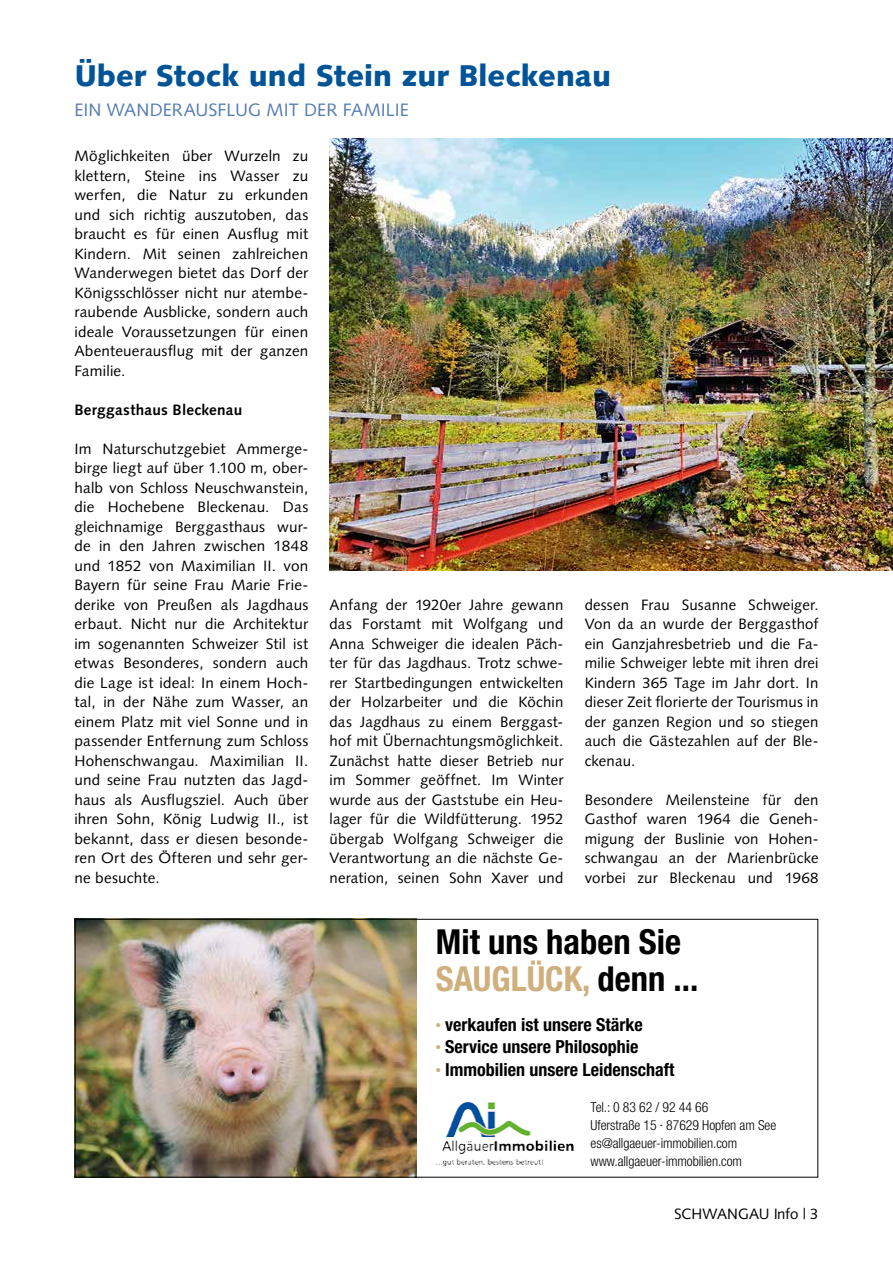
<style>
.page{position:relative;width:893px;height:1263px;background:#fff}
.page>*{position:absolute;margin:0;border:0;box-sizing:border-box;transform-origin:0 0}
.t1{font:700 condensed 34.5px/37.5px "Helvetica Neue";color:#000}
.t2{font:900 30px "Syntax LT Pro";color:#005497}
.t3{font:700 condensed 18px/22.5px "Helvetica Neue";color:#000}
.t4{font:18px "Syntax LT Pro";letter-spacing:.005em;color:#567cb3}
.t5{font:15px/19.5px "Syntax LT Pro";letter-spacing:.01em;color:#000;text-align:justify}
.t6{font:700 15px "Syntax LT Pro";letter-spacing:.015em;color:#000}
.t7{font:300 condensed 13.8px/17.9px "Helvetica Neue";letter-spacing:-.005em;color:#000}
.s1{color:#cfb07d}
.s2{font-size:21px;color:#cfb07d}
</style>
<div class="page">
<img style="left:436px;top:1102px;width:138px;height:65px">
<img style="left:74px;top:918px;width:343px;height:260px">
<div style="left:75px;top:919px;width:743px;height:258px;border:1px solid #000"></div>
<img style="left:330px;top:139px;width:563px;height:432px">
<h2 class="t2" style="left:74px;top:58px;width:538px">Über Stock und Stein zur Bleckenau</h2>
<p class="t4" style="left:74px;top:99px;width:336px">EIN WANDERAUSFLUG MIT DER FAMILIE</p>
<p class="t5" style="left:74px;top:146px;width:235px">Möglichkeiten über Wurzeln zu klettern, Steine ins Wasser zu werfen, die Natur zu erkunden und sich richtig auszutoben, das braucht es für einen Ausflug mit Kindern. Mit seinen zahlreichen Wanderwegen bietet das Dorf der Königsschlösser nicht nur atembe&shy;raubende Ausblicke, sondern auch ideale Voraussetzungen für einen Abenteuerausflug mit der ganzen Familie.</p>
<p class="t6" style="left:74px;top:401px;width:169px">Berggasthaus Bleckenau</p>
<p class="t5" style="left:74px;top:439px;width:235px">Im Naturschutzgebiet Ammerge&shy;birge liegt auf über 1.100 m, ober&shy;halb von Schloss Neuschwanstein, die Hochebene Bleckenau. Das gleichnamige Berggasthaus wur&shy;de in den Jahren zwischen 1848 und 1852 von Maximilian II. von Bayern für seine Frau Marie Frie&shy;derike von Preußen als Jagdhaus erbaut. Nicht nur die Architektur im sogenannten Schweizer Stil ist etwas Besonderes, sondern auch die Lage ist ideal: In einem Hoch&shy;tal, in der Nähe zum Wasser, an einem Platz mit viel Sonne und in passender Entfernung zum Schloss Hohenschwangau. Maximilian II. und seine Frau nutzten das Jagd&shy;haus als Ausflugsziel. Auch über ihren Sohn, König Ludwig II., ist bekannt, dass er diesen besonde&shy;ren Ort des Öfteren und sehr ger&shy;ne besuchte.</p>
<p class="t5" style="left:330px;top:595px;width:235px">Anfang der 1920er Jahre gewann das Forstamt mit Wolfgang und Anna Schweiger die idealen Päch&shy;ter für das Jagdhaus. Trotz schwe&shy;rer Startbedingungen entwickelten der Holzarbeiter und die Köchin das Jagdhaus zu einem Berggast&shy;hof mit Übernachtungsmöglichkeit.<br>Zunächst hatte dieser Betrieb nur im Sommer geöffnet. Im Winter wurde aus der Gaststube ein Heu&shy;lager für die Wildfütterung. 1952 übergab Wolfgang Schweiger die Verantwortung an die nächste Ge&shy;neration, seinen Sohn Xaver und</p>
<p class="t5" style="left:585px;top:595px;width:235px">dessen Frau Susanne Schweiger.<br>Von da an wurde der Berggasthof ein Ganzjahresbetrieb und die Fa&shy;milie Schweiger lebte mit ihren drei Kindern 365 Tage im Jahr dort. In dieser Zeit florierte der Tourismus in der ganzen Region und so stiegen auch die Gästezahlen auf der Ble&shy;ckenau.</p>
<p class="t5" style="left:585px;top:790px;width:235px">Besondere Meilensteine für den Gasthof waren 1964 die Geneh&shy;migung der Buslinie von Hohen&shy;schwangau an der Marienbrücke vorbei zur Bleckenau und 1968</p>
<h1 class="t1" style="left:436px;top:922px;width:264px">Mit uns haben Sie<br><span class="s1">SAUGLÜCK,</span> denn ...</h1>
<p class="t3" style="left:436px;top:1013px;width:240px"><span class="s2">·</span> verkaufen ist unsere Stärke<br><span class="s2">·</span> Service unsere Philosophie<br><span class="s2">·</span> Immobilien unsere Leidenschaft</p>
<p class="t7" style="left:591px;top:1098px;width:187px">Tel.: 0 83 62 / 92 44 66<br>Uferstraße 15 · 87629 Hopfen am See es@allgaeuer-immobilien.com www.allgaeuer-immobilien.com</p>
<p class="t5" style="left:674px;top:1204px;width:146px">SCHWANGAU Info | 3</p>
</div>
